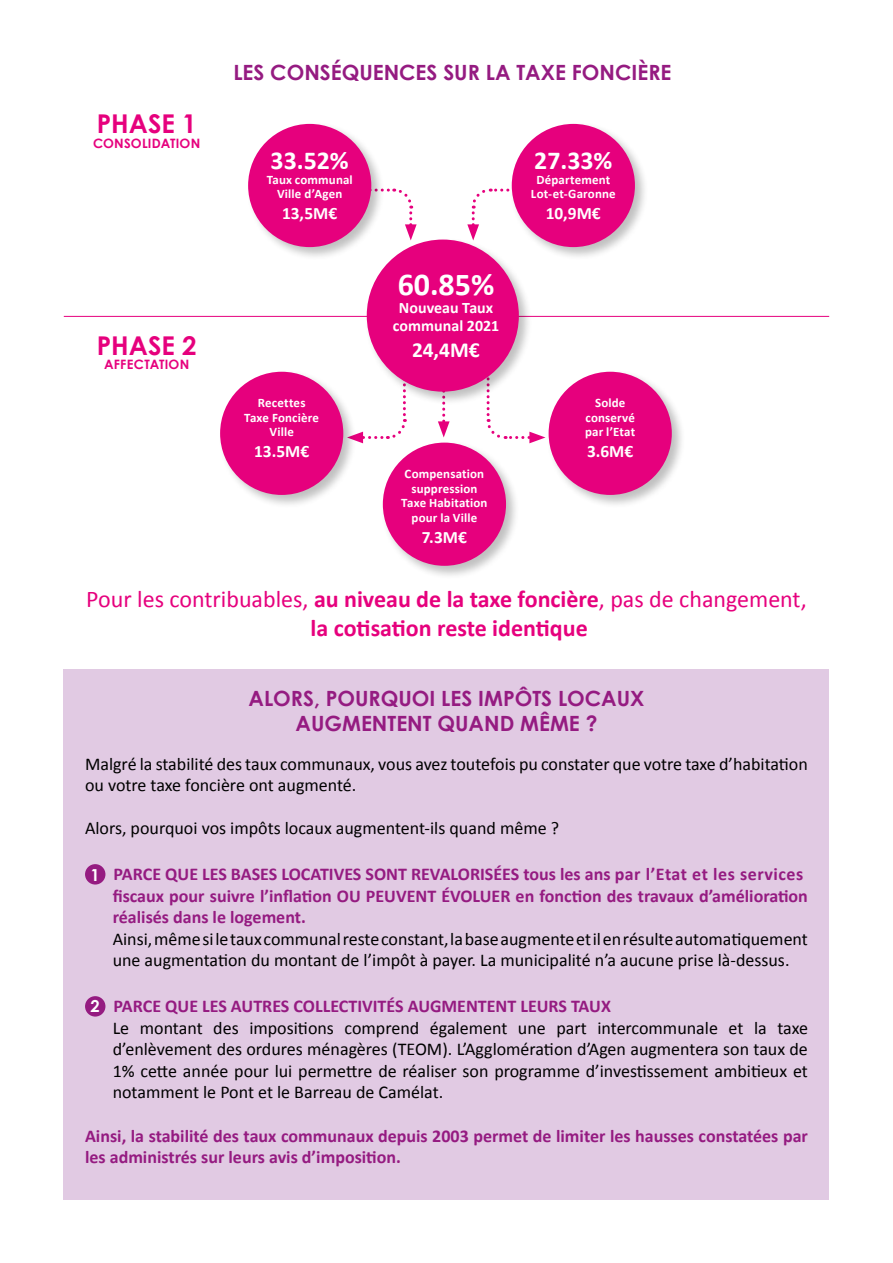
<style>
.page{position:relative;width:893px;height:1263px;background:#fff}
.page>*{position:absolute;margin:0;border:0;box-sizing:border-box;transform-origin:0 0}
.t1{font:700 31.95px "Calibri";color:#fff}
.t2{font:700 25.8px "Calibri";color:#fff}
.t3{font:700 25.8px "Century Gothic";color:#e6007d}
.t4{font:700 24px/28.8px "Calibri";color:#e6007d;text-align:center}
.t5{font:700 21.45px "Calibri";color:#fff}
.t6{font:700 21px/25.2px "Century Gothic";color:#951b81;text-align:center}
.t7{font:18px/21.6px "Calibri";color:#000}
.t8{font:700 18px/21.6px "Calibri";color:#951b81}
.t9{font:700 17.4px "Calibri";letter-spacing:-.005em;color:#fff}
.t10{font:700 15.9px/18px "Calibri";color:#fff;text-align:center}
.t11{font:700 12.9px/14.5px "Calibri";letter-spacing:.01em;color:#fff;text-align:center}
.t12{font:700 12.9px "Century Gothic";letter-spacing:.02em;color:#e6007d}
.s1{font-weight:400}
.s2{font-family:"Century Gothic";font-size:16.5px;color:#fff}
.s3{font-family:"Century Gothic";font-weight:700;font-size:16.5px;color:#fff}
.s4{font-weight:700;color:#951b81}
</style>
<div class="page">
<div style="left:64px;top:669px;width:765px;height:530px;background:#e1cae3"></div>
<div style="left:85px;top:864px;width:20px;height:20px;background:#951b81;border-radius:50%"></div>
<div style="left:85px;top:996px;width:20px;height:20px;background:#951b81;border-radius:50%"></div>
<svg style="left:386px;top:188px;width:31px;height:49px"></svg>
<svg style="left:357px;top:407px;width:50px;height:36px"></svg>
<svg style="left:438px;top:407px;width:12px;height:30px"></svg>
<svg style="left:467px;top:188px;width:42px;height:49px"></svg>
<svg style="left:486px;top:407px;width:59px;height:36px"></svg>
<hr style="left:64px;top:316px;width:765px;height:1px;background:#e6007d">
<div style="left:364px;top:237px;width:169px;height:169px;background:#000;opacity:.25"></div>
<div style="left:367px;top:240px;width:152px;height:152px;background:#e6007d;border-radius:50%"></div>
<div style="left:246px;top:122px;width:139px;height:139px;background:#000;opacity:.25"></div>
<div style="left:248px;top:124px;width:123px;height:123px;background:#e6007d;border-radius:50%"></div>
<div style="left:218px;top:369px;width:139px;height:140px;background:#000;opacity:.25"></div>
<div style="left:220px;top:372px;width:123px;height:123px;background:#e6007d;border-radius:50%"></div>
<div style="left:509px;top:122px;width:140px;height:139px;background:#000;opacity:.25"></div>
<div style="left:512px;top:124px;width:123px;height:123px;background:#e6007d;border-radius:50%"></div>
<div style="left:546px;top:369px;width:140px;height:140px;background:#000;opacity:.25"></div>
<div style="left:549px;top:372px;width:123px;height:123px;background:#e6007d;border-radius:50%"></div>
<div style="left:381px;top:440px;width:139px;height:140px;background:#000;opacity:.25"></div>
<div style="left:383px;top:443px;width:123px;height:123px;background:#e6007d;border-radius:50%"></div>
<h2 class="t3" style="left:97px;top:107px;width:101px">PHASE 1</h2>
<p class="t12" style="left:93px;top:135px;width:109px">CONSOLIDATION</p>
<h2 class="t3" style="left:97px;top:329px;width:101px">PHASE 2</h2>
<p class="t12" style="left:104px;top:356px;width:87px">AFFECTATION</p>
<p class="t6" style="left:233px;top:59px;width:440px">LES CONSÉQUENCES SUR LA TAXE FONCIÈRE</p>
<h2 class="t2" style="left:271px;top:144px;width:80px">33.52%</h2>
<p class="t11" style="left:267px;top:171px;width:88px">Taux communal<br>Ville d’Agen</p>
<p class="t9" style="left:282px;top:202px;width:56px">13,5M€</p>
<p class="t11" style="left:244px;top:395px;width:76px">Recettes<br>Taxe Foncière<br>Ville</p>
<p class="t9" style="left:254px;top:440px;width:57px">13.5M€</p>
<h1 class="t1" style="left:398px;top:265px;width:98px">60.85%</h1>
<p class="t10" style="left:393px;top:298px;width:108px">Nouveau Taux communal 2021</p>
<p class="t5" style="left:412px;top:336px;width:69px">24,4M€</p>
<p class="t11" style="left:401px;top:466px;width:88px">Compensation suppression<br>Taxe Habitation pour la Ville</p>
<p class="t9" style="left:422px;top:526px;width:47px">7.3M€</p>
<h2 class="t2" style="left:534px;top:144px;width:80px">27.33%</h2>
<p class="t11" style="left:531px;top:171px;width:86px">Département<br>Lot-et-Garonne</p>
<p class="t9" style="left:546px;top:202px;width:56px">10,9M€</p>
<p class="t11" style="left:585px;top:395px;width:52px">Solde conservé par l’Etat</p>
<p class="t9" style="left:587px;top:440px;width:48px">3.6M€</p>
<h3 class="t4" style="left:86px;top:583px;width:722px"><span class="s1">Pour les contribuables,</span> au niveau de la taxe foncière<span class="s1">, pas de changement, </span>la cotisation reste identique</h3>
<p class="t6" style="left:248px;top:685px;width:398px">ALORS, POURQUOI LES IMPÔTS LOCAUX<br>AUGMENTENT QUAND MÊME ?</p>
<p class="t7" style="left:85px;top:752px;width:724px">Malgré la stabilité des taux communaux, vous avez toutefois pu constater que votre taxe d’habitation ou votre taxe foncière ont augmenté.</p>
<p class="t7" style="left:85px;top:817px;width:476px">Alors, pourquoi vos impôts locaux augmentent-ils quand même ?</p>
<p class="t8" style="left:113px;top:862px;width:697px;text-indent:-22px"><span class="s2">1</span> PARCE QUE LES BASES LOCATIVES SONT REVALORISÉES tous les ans par l’Etat et les services fiscaux pour suivre l’inflation OU PEUVENT ÉVOLUER en fonction des travaux d’amélioration réalisés dans le logement.</p>
<p class="t7" style="left:113px;top:927px;width:697px">Ainsi, même si le taux communal reste constant, la base augmente et il en résulte automatiquement une augmentation du montant de l’impôt à payer. La municipalité n’a aucune prise là-dessus.</p>
<p class="t7" style="left:113px;top:994px;width:697px;text-indent:-22px"><span class="s3">2</span> <span class="s4">PARCE QUE LES AUTRES COLLECTIVITÉS AUGMENTENT LEURS TAUX<br></span>Le montant des impositions comprend également une part intercommunale et la taxe d’enlèvement des ordures ménagères (TEOM). L’Agglomération d’Agen augmentera son taux de 1% cette année pour lui permettre de réaliser son programme d’investissement ambitieux et notamment le Pont et le Barreau de Camélat.</p>
<p class="t8" style="left:85px;top:1124px;width:724px">Ainsi, la stabilité des taux communaux depuis 2003 permet de limiter les hausses constatées par les administrés sur leurs avis d’imposition.</p>
</div>
